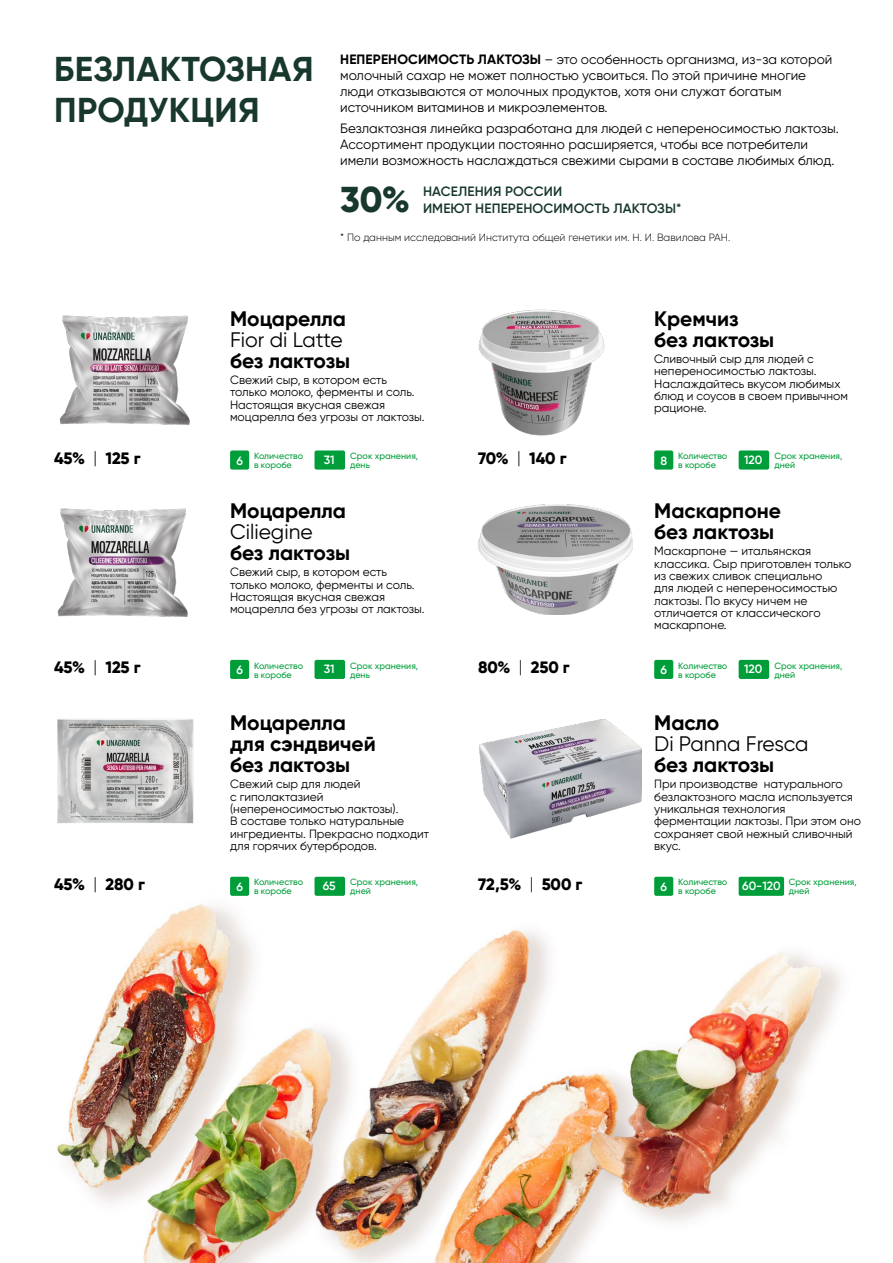
<style>
.page{position:relative;width:893px;height:1263px;background:#fff}
.page>*{position:absolute;margin:0;border:0;box-sizing:border-box;transform-origin:0 0}
.t1{font:800 36px "Gilroy";color:#18382c}
.t2{font:700 34.5px/41.4px "Gilroy";letter-spacing:.01em;color:#18382c}
.t3{font:700 21px/21px "Gilroy";color:#000}
.t4{font:21px "Gilroy";color:#000}
.t5{font:800 16.5px "Gilroy";color:#000}
.t6{font:13.5px/16.2px "Gilroy";color:#000}
.t7{font:600 13.5px "Gilroy";letter-spacing:.01em;color:#18382c}
.t8{font:12px/12.3px "Gilroy";color:#000}
.t9{font:600 12px "Gilroy";letter-spacing:-.01em;color:#fff}
.t10{font:300 10.5px "Gilroy";color:#000}
.t11{font:500 9px/9px "Gilroy";color:#009e3a}
.s1{font-weight:700}
.s2{font-weight:300}
</style>
<div class="page">
<img style="left:57px;top:876px;width:784px;height:387px">
<img style="left:59px;top:315px;width:131px;height:110px">
<img style="left:478px;top:310px;width:127px;height:125px">
<div style="left:230px;top:450px;width:19px;height:20px;background:#009e3a;border-radius:2px"></div>
<div style="left:315px;top:450px;width:30px;height:20px;background:#009e3a;border-radius:2px"></div>
<div style="left:654px;top:450px;width:19px;height:20px;background:#009e3a;border-radius:2px"></div>
<div style="left:739px;top:450px;width:30px;height:20px;background:#009e3a;border-radius:2px"></div>
<img style="left:57px;top:508px;width:131px;height:109px">
<img style="left:478px;top:504px;width:154px;height:110px">
<div style="left:230px;top:660px;width:19px;height:19px;background:#009e3a;border-radius:2px"></div>
<div style="left:315px;top:660px;width:30px;height:19px;background:#009e3a;border-radius:2px"></div>
<div style="left:654px;top:660px;width:19px;height:19px;background:#009e3a;border-radius:2px"></div>
<div style="left:739px;top:660px;width:30px;height:19px;background:#009e3a;border-radius:2px"></div>
<img style="left:57px;top:719px;width:137px;height:105px">
<img style="left:479px;top:719px;width:163px;height:120px">
<div style="left:230px;top:877px;width:19px;height:19px;background:#009e3a;border-radius:2px"></div>
<div style="left:315px;top:877px;width:30px;height:19px;background:#009e3a;border-radius:2px"></div>
<div style="left:654px;top:877px;width:19px;height:19px;background:#009e3a;border-radius:2px"></div>
<div style="left:739px;top:877px;width:45px;height:19px;background:#009e3a;border-radius:2px"></div>
<h2 class="t2" style="left:54px;top:48px;width:261px">БЕЗЛАКТОЗНАЯ<br>ПРОДУКЦИЯ</h2>
<p class="t6" style="left:340px;top:51px;width:494px"><span class="s1">НЕПЕРЕНОСИМОСТЬ ЛАКТОЗЫ</span> – это особенность организма, из-за которой молочный сахар не может полностью усвоиться. По этой причине многие люди отказываются от молочных продуктов, хотя они служат богатым источником витаминов и микроэлементов.</p>
<p class="t6" style="left:340px;top:120px;width:500px">Безлактозная линейка разработана для людей с непереносимостью лактозы.<br>Ассортимент продукции постоянно расширяется, чтобы все потребители имели возможность наслаждаться свежими сырами в составе любимых блюд.</p>
<h1 class="t1" style="left:340px;top:177px;width:71px">30%</h1>
<p class="t7" style="left:423px;top:183px;width:141px">НАСЕЛЕНИЯ РОССИИ</p>
<p class="t7" style="left:423px;top:199px;width:260px">ИМЕЮТ НЕПЕРЕНОСИМОСТЬ ЛАКТОЗЫ*</p>
<p class="t10" style="left:340px;top:231px;width:392px">* По данным исследований Института общей генетики им. Н. И. Вавилова РАН.</p>
<h3 class="t3" style="left:230px;top:308px;width:118px">Моцарелла</h3>
<h3 class="t4" style="left:230px;top:326px;width:114px">Fior di Latte</h3>
<h3 class="t3" style="left:230px;top:350px;width:122px">без лактозы</h3>
<p class="t8" style="left:230px;top:374px;width:196px">Свежий сыр, в котором есть только молоко, ферменты и соль.<br>Настоящая вкусная свежая моцарелла без угрозы от лактозы.</p>
<h3 class="t3" style="left:654px;top:308px;width:122px">Кремчиз без лактозы</h3>
<p class="t8" style="left:654px;top:353px;width:195px">Сливочный сыр для людей с непереносимостью лактозы.<br>Наслаждайтесь вкусом любимых блюд и соусов в своем привычном рационе.</p>
<h3 class="t5" style="left:54px;top:447px;width:88px">45% <span class="s2">|</span> 125 г</h3>
<p class="t9" style="left:236px;top:453px;width:8px">6</p>
<p class="t11" style="left:254px;top:451px;width:51px">Количество в коробе</p>
<p class="t11" style="left:350px;top:451px;width:69px">Срок хранения, день</p>
<p class="t9" style="left:324px;top:452px;width:12px">31</p>
<h3 class="t5" style="left:478px;top:447px;width:90px">70% <span class="s2">|</span> 140 г</h3>
<p class="t9" style="left:660px;top:453px;width:8px">8</p>
<p class="t11" style="left:678px;top:451px;width:51px">Количество в коробе</p>
<p class="t11" style="left:774px;top:451px;width:69px">Срок хранения, дней</p>
<p class="t9" style="left:744px;top:452px;width:20px">120</p>
<h3 class="t3" style="left:230px;top:500px;width:118px">Моцарелла</h3>
<h3 class="t4" style="left:230px;top:519px;width:84px">Ciliegine</h3>
<h3 class="t3" style="left:230px;top:542px;width:122px">без лактозы</h3>
<p class="t8" style="left:230px;top:566px;width:196px">Свежий сыр, в котором есть только молоко, ферменты и соль.<br>Настоящая вкусная свежая моцарелла без угрозы от лактозы.</p>
<h3 class="t3" style="left:654px;top:500px;width:128px">Маскарпоне без лактозы</h3>
<p class="t8" style="left:654px;top:545px;width:199px">Маскарпоне — итальянская классика. Сыр приготовлен только из свежих сливок специально<br>для людей с непереносимостью лактозы. По вкусу ничем не отличается от классического маскарпоне.</p>
<h3 class="t5" style="left:54px;top:657px;width:88px">45% <span class="s2">|</span> 125 г</h3>
<p class="t9" style="left:236px;top:662px;width:8px">6</p>
<p class="t11" style="left:254px;top:661px;width:51px">Количество в коробе</p>
<p class="t11" style="left:350px;top:661px;width:69px">Срок хранения, день</p>
<p class="t9" style="left:324px;top:661px;width:12px">31</p>
<h3 class="t5" style="left:478px;top:657px;width:93px">80% <span class="s2">|</span> 250 г</h3>
<p class="t9" style="left:660px;top:662px;width:8px">6</p>
<p class="t11" style="left:678px;top:661px;width:51px">Количество в коробе</p>
<p class="t11" style="left:774px;top:661px;width:69px">Срок хранения, дней</p>
<p class="t9" style="left:744px;top:661px;width:20px">120</p>
<h3 class="t3" style="left:230px;top:712px;width:147px">Моцарелла для сэндвичей без лактозы</h3>
<p class="t8" style="left:230px;top:778px;width:200px">Свежий сыр для людей<br>с гиполактазией (непереносимостью лактозы).<br>В составе только натуральные ингредиенты. Прекрасно подходит для горячих бутербродов.</p>
<h3 class="t3" style="left:654px;top:712px;width:67px">Масло</h3>
<h3 class="t4" style="left:654px;top:731px;width:156px">Di Panna Fresca</h3>
<h3 class="t3" style="left:654px;top:754px;width:122px">без лактозы</h3>
<p class="t8" style="left:654px;top:778px;width:208px">При производстве натурального безлактозного масла используется уникальная технология ферментации лактозы. При этом оно сохраняет свой нежный сливочный вкус.</p>
<h3 class="t5" style="left:54px;top:874px;width:92px">45% <span class="s2">|</span> 280 г</h3>
<p class="t9" style="left:236px;top:879px;width:8px">6</p>
<p class="t11" style="left:254px;top:878px;width:51px">Количество в коробе</p>
<p class="t11" style="left:350px;top:878px;width:69px">Срок хранения, дней</p>
<p class="t9" style="left:323px;top:878px;width:14px">65</p>
<h3 class="t5" style="left:478px;top:874px;width:106px">72,5% <span class="s2">|</span> 500 г</h3>
<p class="t9" style="left:660px;top:879px;width:8px">6</p>
<p class="t11" style="left:678px;top:878px;width:51px">Количество в коробе</p>
<p class="t11" style="left:789px;top:878px;width:69px">Срок хранения, дней</p>
<p class="t9" style="left:742px;top:878px;width:40px">60-120</p>
</div>
